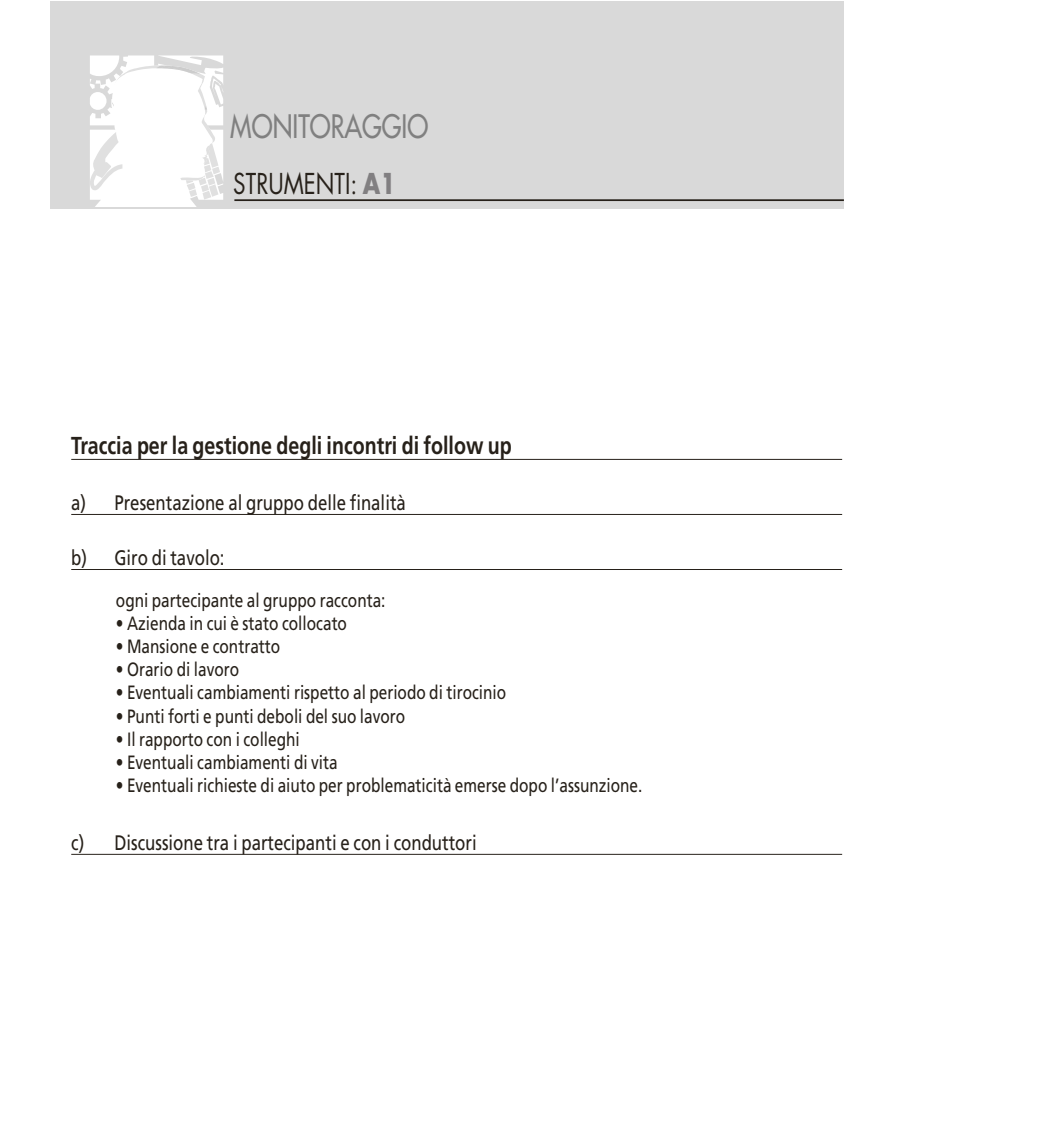
<style>
.page{position:relative;width:1042px;height:1141px;background:#fff}
.page>*{position:absolute;margin:0;border:0;box-sizing:border-box;transform-origin:0 0}
.t1{font:31.5px "Futura";color:#808080;scale:.8 1}
.t2{font:28px "Futura";color:#27211a;scale:.8 1}
.t3{font:700 24.5px "Frutiger";color:#27211a;scale:.8 1}
.t4{font:21px "Frutiger";color:#27211a;scale:.8 1}
.t5{font:19.25px "Frutiger";color:#27211a;scale:.8 1}
.s1{font-weight:700;color:#817f81}
</style>
<div class="page">
<hr style="left:71px;top:459px;width:771px;height:1px;background:#27211a">
<hr style="left:71px;top:514px;width:771px;height:1px;background:#27211a">
<hr style="left:71px;top:569px;width:771px;height:1px;background:#27211a">
<hr style="left:71px;top:854px;width:771px;height:1px;background:#27211a">
<div style="left:50px;top:2px;width:793px;height:207px;background:#d9d9d9"></div>
<svg style="left:90px;top:55px;width:133px;height:152px"></svg>
<hr style="left:234px;top:199px;width:609px;height:2px;background:#27211a">
<h1 class="t1" style="left:230px;top:111px;width:249px">MONITORAGGIO</h1>
<h2 class="t2" style="left:233px;top:170px;width:204px">STRUMENTI: <span class="s1">A1</span></h2>
<p class="t3" style="left:71px;top:436px;width:552px">Traccia per la gestione degli incontri di follow up</p>
<p class="t4" style="left:71px;top:494px;width:420px">a) Presentazione al gruppo delle finalità</p>
<p class="t4" style="left:71px;top:549px;width:193px">b) Giro di tavolo:</p>
<p class="t5" style="left:116px;top:593px;width:338px">ogni partecipante al gruppo racconta:</p>
<p class="t5" style="left:116px;top:616px;width:290px">• Azienda in cui è stato collocato</p>
<p class="t5" style="left:116px;top:639px;width:207px">• Mansione e contratto</p>
<p class="t5" style="left:116px;top:662px;width:156px">• Orario di lavoro</p>
<p class="t5" style="left:116px;top:685px;width:489px">• Eventuali cambiamenti rispetto al periodo di tirocinio</p>
<p class="t5" style="left:116px;top:708px;width:363px">• Punti forti e punti deboli del suo lavoro</p>
<p class="t5" style="left:116px;top:731px;width:231px">• Il rapporto con i colleghi</p>
<p class="t5" style="left:116px;top:754px;width:279px">• Eventuali cambiamenti di vita</p>
<p class="t5" style="left:116px;top:777px;width:659px">• Eventuali richieste di aiuto per problematicità emerse dopo l’assunzione.</p>
<p class="t4" style="left:71px;top:834px;width:508px">c) Discussione tra i partecipanti e con i conduttori</p>
</div>
